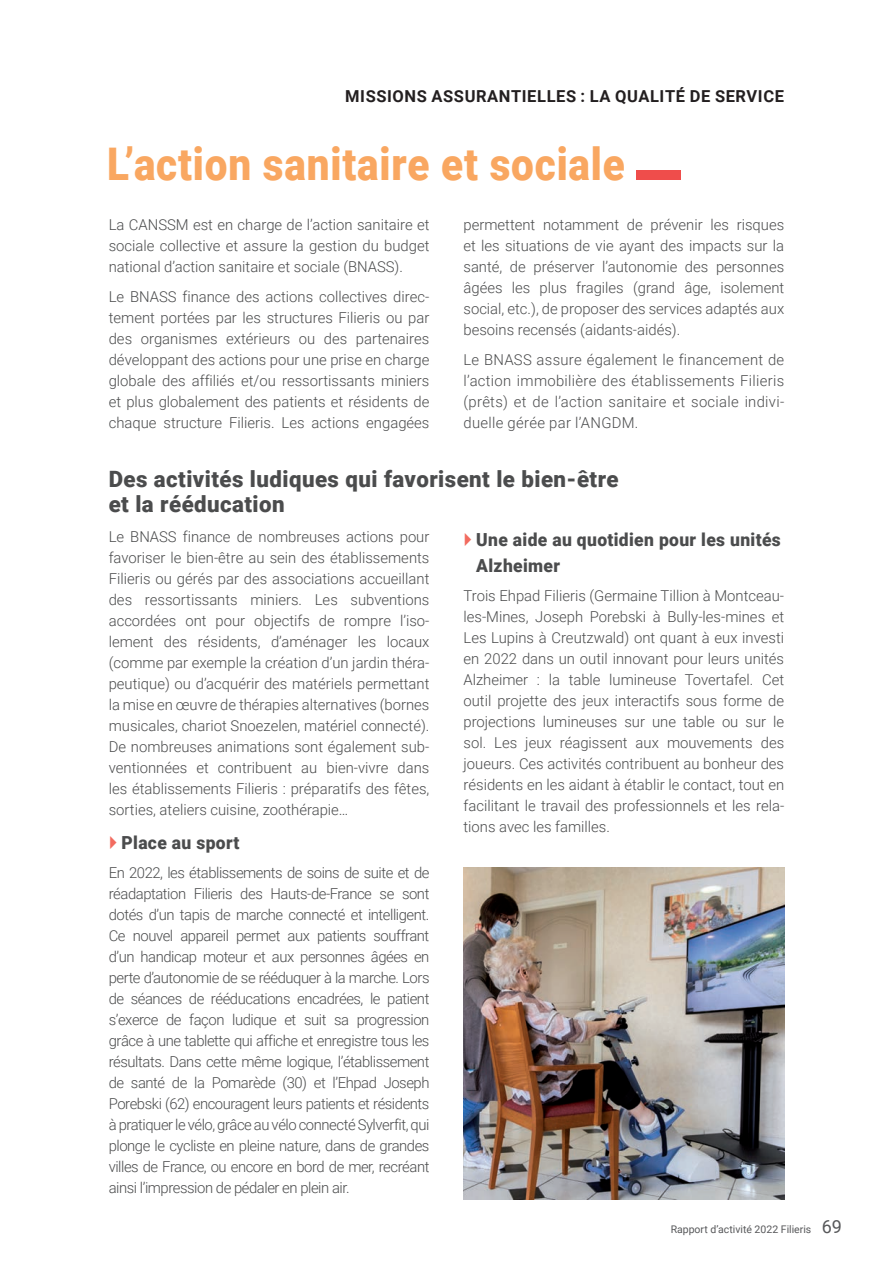
<style>
.page{position:relative;width:893px;height:1263px;background:#fff}
.page>*{position:absolute;margin:0;border:0;box-sizing:border-box;transform-origin:0 0}
.t1{font:900 45px "Roboto";letter-spacing:.02em;color:#f9a761;scale:.9 1}
.t2{font:900 22.5px/25.5px "Roboto";letter-spacing:.02em;color:#4b4c4d}
.t3{font:900 18px/25.5px "Roboto";letter-spacing:.02em;color:#4b4c4d}
.t4{font:700 16.5px "Roboto";letter-spacing:.035em;color:#231f20}
.t5{font:300 15px/21px "Roboto";color:#4b4c4d;text-align:justify}
.t6{font:10.5px "Roboto";color:#57585a}
.s1{font-size:18px}
</style>
<div class="page">
<div style="left:637px;top:170px;width:44px;height:10px;background:#ef4d4b"></div>
<img style="left:463px;top:867px;width:321px;height:332px">
<p class="t4" style="left:345px;top:85px;width:440px">MISSIONS ASSURANTIELLES : LA QUALITÉ DE SERVICE</p>
<h1 class="t1" style="left:107px;top:132px;width:577px">L’action sanitaire et sociale</h1>
<p class="t5" style="left:109px;top:214px;width:322px">La CANSSM est en charge de l’action sanitaire et sociale collective et assure la gestion du budget national d’action sanitaire et sociale (BNASS).</p>
<p class="t5" style="left:109px;top:286px;width:322px">Le BNASS finance des actions collectives direc&shy;tement portées par les structures Filieris ou par des organismes extérieurs ou des partenaires développant des actions pour une prise en charge globale des affiliés et/ou ressortissants miniers et plus globalement des patients et résidents de chaque structure Filieris. Les actions engagées</p>
<p class="t5" style="left:463px;top:214px;width:322px">permettent notamment de prévenir les risques et les situations de vie ayant des impacts sur la santé, de préserver l’autonomie des personnes âgées les plus fragiles (grand âge, isolement social, etc.), de proposer des services adaptés aux besoins recensés (aidants-aidés).</p>
<p class="t5" style="left:463px;top:349px;width:322px">Le BNASS assure également le financement de l’action immobilière des établissements Filieris (prêts) et de l’action sanitaire et sociale indivi&shy;duelle gérée par l’ANGDM.</p>
<h2 class="t2" style="left:109px;top:465px;width:511px">Des activités ludiques qui favorisent le bien-être et la rééducation</h2>
<p class="t5" style="left:109px;top:525px;width:322px">Le BNASS finance de nombreuses actions pour favoriser le bien-être au sein des établissements Filieris ou gérés par des associations accueillant des ressortissants miniers. Les subventions accordées ont pour objectifs de rompre l’iso&shy;lement des résidents, d’aménager les locaux (comme par exemple la création d’un jardin théra&shy;peutique) ou d’acquérir des matériels permettant la mise en œuvre de thérapies alternatives (bornes musicales, chariot Snoezelen, matériel connecté).<br>De nombreuses animations sont également sub&shy;ventionnées et contribuent au bien-vivre dans les établissements Filieris : préparatifs des fêtes, sorties, ateliers cuisine, zoothérapie…</p>
<p class="t3" style="left:121px;top:829px;width:119px">Place au sport</p>
<p class="t5" style="left:109px;top:862px;width:322px">En 2022, les établissements de soins de suite et de réadaptation Filieris des Hauts-de-France se sont dotés d’un tapis de marche connecté et intelligent.<br>Ce nouvel appareil permet aux patients souffrant d’un handicap moteur et aux personnes âgées en perte d’autonomie de se rééduquer à la marche. Lors de séances de rééducations encadrées, le patient s’exerce de façon ludique et suit sa progression grâce à une tablette qui affiche et enregistre tous les résultats. Dans cette même logique, l’établissement de santé de la Pomarède (30) et l’Ehpad Joseph Porebski (62) encouragent leurs patients et résidents à pratiquer le vélo, grâce au vélo connecté Sylverfit, qui plonge le cycliste en pleine nature, dans de grandes villes de France, ou encore en bord de mer, recréant ainsi l’impression de pédaler en plein air.</p>
<p class="t3" style="left:476px;top:527px;width:306px">Une aide au quotidien pour les unités<br>Alzheimer</p>
<p class="t5" style="left:463px;top:585px;width:322px">Trois Ehpad Filieris (Germaine Tillion à Montceau&shy;les-Mines, Joseph Porebski à Bully-les-mines et Les Lupins à Creutzwald) ont quant à eux investi en 2022 dans un outil innovant pour leurs unités Alzheimer : la table lumineuse Tovertafel. Cet outil projette des jeux interactifs sous forme de projections lumineuses sur une table ou sur le sol. Les jeux réagissent aux mouvements des joueurs. Ces activités contribuent au bonheur des résidents en les aidant à établir le contact, tout en facilitant le travail des professionnels et les rela&shy;tions avec les familles.</p>
<p class="t6" style="left:671px;top:1222px;width:173px">Rapport d’activité 2022 Filieris <span class="s1">69</span></p>
</div>
